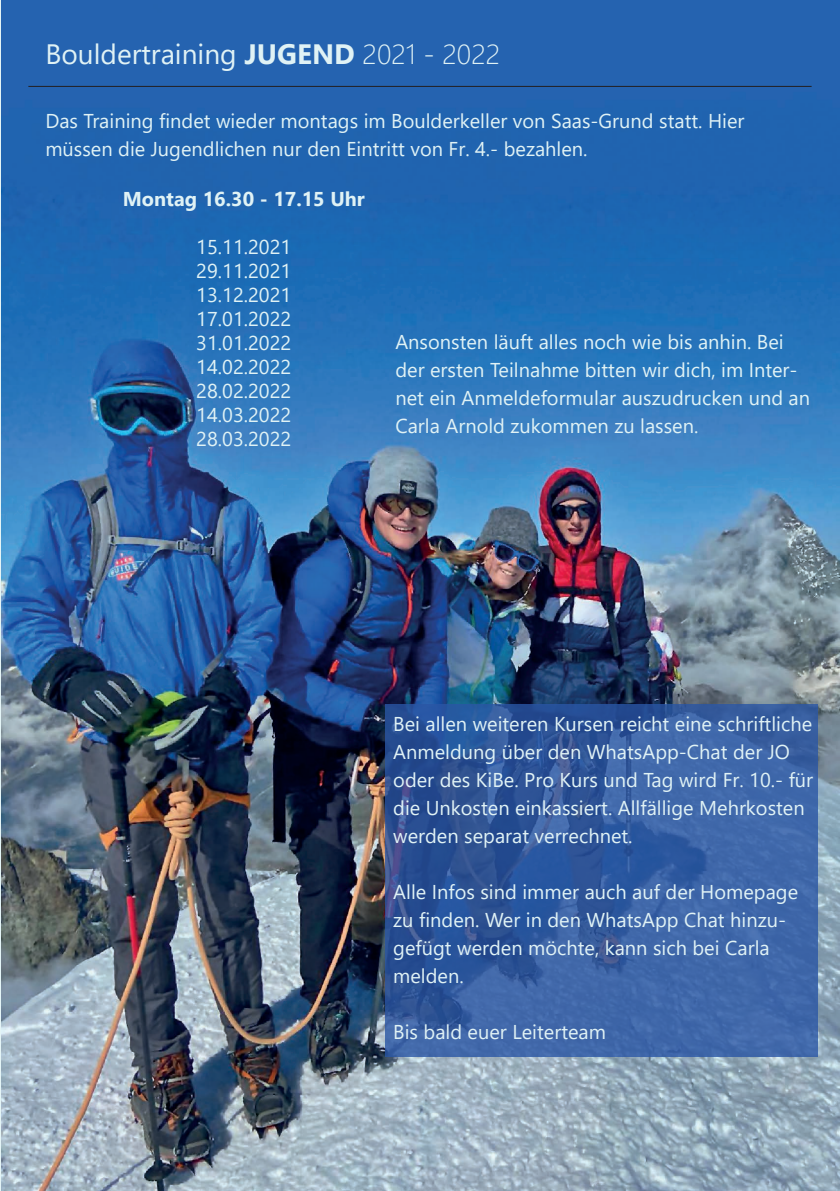
<style>
.page{position:relative;width:840px;height:1191px;background:#fff}
.page>*{position:absolute;margin:0;border:0;box-sizing:border-box;transform-origin:0 0}
.t1{font:28px "Segoe UI";color:#e0f2f5}
.t2{font:20px/28px "Segoe UI";color:#e0f2f5}
.t3{font:700 20px "Segoe UI";color:#e0f2f5}
.s1{font-weight:700}
.s2{font-weight:300}
</style>
<div class="page">
<img style="left:0;top:0;width:1px;height:1191px">
<img style="left:1px;top:0;width:838px;height:1191px">
<hr style="left:28px;top:86px;width:783px;height:1px;background:#231f20">
<svg style="left:385px;top:704px;width:432px;height:352px;background:#365da0"></svg>
<p class="t1" style="left:45px;top:28px;width:456px">Bouldertraining <span class="s1">JUGEND</span> <span class="s2">2021 - 2022</span></p>
<p class="t2" style="left:45px;top:105px;width:700px">Das Training findet wieder montags im Boulderkeller von Saas-Grund statt. Hier müssen die Jugendlichen nur den Eintritt von Fr. 4.- bezahlen.</p>
<p class="t3" style="left:123px;top:180px;width:243px">Montag 16.30 - 17.15 Uhr</p>
<p class="t2" style="left:196px;top:231px;width:96px">15.11.2021</p>
<p class="t2" style="left:196px;top:255px;width:96px">29.11.2021</p>
<p class="t2" style="left:196px;top:279px;width:96px">13.12.2021</p>
<p class="t2" style="left:196px;top:303px;width:96px">17.01.2022</p>
<p class="t2" style="left:196px;top:327px;width:96px">31.01.2022</p>
<p class="t2" style="left:196px;top:351px;width:96px">14.02.2022</p>
<p class="t2" style="left:196px;top:375px;width:96px">28.02.2022</p>
<p class="t2" style="left:196px;top:399px;width:96px">14.03.2022</p>
<p class="t2" style="left:196px;top:423px;width:96px">28.03.2022</p>
<p class="t2" style="left:395px;top:326px;width:416px">Ansonsten läuft alles noch wie bis anhin. Bei der ersten Teilnahme bitten wir dich, im Inter&shy;net ein Anmeldeformular auszudrucken und an Carla Arnold zukommen zu lassen.</p>
<p class="t2" style="left:393px;top:708px;width:421px">Bei allen weiteren Kursen reicht eine schriftliche Anmeldung über den WhatsApp-Chat der JO oder des KiBe. Pro Kurs und Tag wird Fr. 10.- für die Unkosten einkassiert. Allfällige Mehrkosten werden separat verrechnet.</p>
<p class="t2" style="left:393px;top:876px;width:406px">Alle Infos sind immer auch auf der Homepage zu finden. Wer in den WhatsApp Chat hinzu&shy;gefügt werden möchte, kann sich bei Carla melden.</p>
<p class="t2" style="left:393px;top:1016px;width:214px">Bis bald euer Leiterteam</p>
</div>
